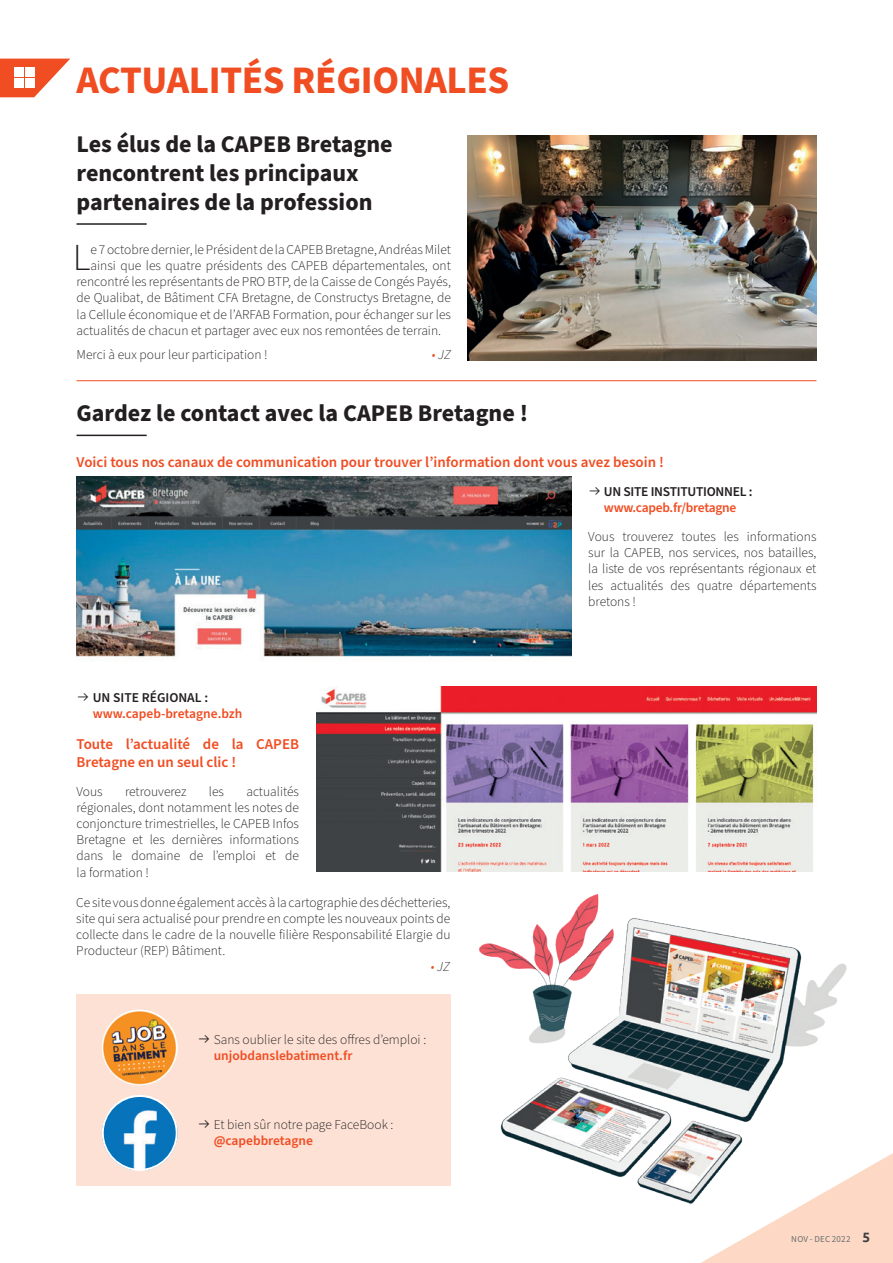
<style>
.page{position:relative;width:893px;height:1263px;background:#fff}
.page>*{position:absolute;margin:0;border:0;box-sizing:border-box;transform-origin:0 0}
.t1{font:700 39px "Source Sans Pro";letter-spacing:-.01em;color:#f04d22}
.t2{font:300 38.1px "Source Sans Pro";color:#231f20}
.t3{font:700 24px/28.8px "Source Sans Pro";color:#231f20}
.t4{font:600 15px/18px "Source Sans Pro";color:#f04d22}
.t5{font:300 13.5px/16.2px "Source Sans Pro";color:#231f20;text-align:justify}
.t6{font:600 13.5px "Source Sans Pro";color:#f04d22}
.t7{font:600 13.5px "Source Sans Pro";letter-spacing:-.02em;color:#231f20}
.t8{font:600 13.5px "Source Sans Pro";letter-spacing:-.02em;color:#f04d22}
.t9{font:600 13.5px "Source Sans Pro";color:#231f20}
.t10{font:italic 300 13.5px "Source Sans Pro";color:#231f20}
.t11{font:9px "Source Sans Pro";letter-spacing:.02em;color:#696e71}
.s1{color:#f04d22}
.s2{font-family:"Ubuntu";font-weight:700;font-size:13.5px;color:#3e3e3f}
</style>
<div class="page">
<svg style="left:701px;top:1153px;width:192px;height:110px"></svg>
<svg style="left:0;top:59px;width:70px;height:38px"></svg>
<div style="left:15px;top:68px;width:9px;height:9px;background:#fff"></div>
<div style="left:15px;top:79px;width:9px;height:9px;background:#fff"></div>
<div style="left:26px;top:68px;width:9px;height:9px;background:#fff"></div>
<div style="left:26px;top:79px;width:9px;height:9px;background:#fff"></div>
<hr style="left:77px;top:380px;width:739px;height:1px;background:#f04d22">
<hr style="left:77px;top:223px;width:70px;height:2px;background:#231f20">
<hr style="left:77px;top:435px;width:70px;height:1px;background:#231f20">
<div style="left:76px;top:994px;width:374px;height:192px;background:#fde1d5"></div>
<img style="left:77px;top:476px;width:494px;height:181px">
<img style="left:316px;top:687px;width:500px;height:185px">
<img style="left:468px;top:135px;width:348px;height:225px">
<img style="left:102px;top:1009px;width:76px;height:76px;border-radius:38px">
<img style="left:102px;top:1095px;width:76px;height:76px;border-radius:38px">
<div style="left:102px;top:1095px;width:76px;height:76px;border:2px solid #fff;border-radius:50%"></div>
<img style="left:479px;top:894px;width:376px;height:313px">
<h1 class="t1" style="left:77px;top:53px;width:434px">ACTUALITÉS RÉGIONALES</h1>
<h3 class="t3" style="left:77px;top:130px;width:318px">Les élus de la CAPEB Bretagne rencontrent les principaux partenaires de la profession</h3>
<h2 class="t2" style="left:73px;top:232px;width:19px">L</h2>
<p class="t5" style="left:91px;top:242px;width:362px">e 7 octobre dernier, le Président de la CAPEB Bretagne, Andréas Milet</p>
<p class="t5" style="left:91px;top:258px;width:362px">ainsi que les quatre présidents des CAPEB départementales, ont</p>
<p class="t5" style="left:77px;top:274px;width:376px">rencontré les représentants de PRO BTP, de la Caisse de Congés Payés,</p>
<p class="t5" style="left:77px;top:290px;width:376px">de Qualibat, de Bâtiment CFA Bretagne, de Constructys Bretagne, de</p>
<p class="t5" style="left:77px;top:306px;width:376px">la Cellule économique et de l’ARFAB Formation, pour échanger sur les</p>
<p class="t5" style="left:77px;top:323px;width:366px">actualités de chacun et partager avec eux nos remontées de terrain.</p>
<p class="t5" style="left:77px;top:347px;width:193px">Merci à eux pour leur participation !</p>
<p class="t10" style="left:432px;top:345px;width:21px"><span class="s1">•</span> JZ</p>
<h3 class="t3" style="left:77px;top:399px;width:453px">Gardez le contact avec la CAPEB Bretagne !</h3>
<p class="t4" style="left:77px;top:453px;width:589px">Voici tous nos canaux de communication pour trouver l’information dont vous avez besoin !</p>
<p class="t7" style="left:604px;top:482px;width:150px">UN SITE INSTITUTIONNEL :</p>
<p class="t8" style="left:604px;top:498px;width:134px">www.capeb.fr/bretagne</p>
<p class="t5" style="left:588px;top:529px;width:230px">Vous trouverez toutes les informations sur la CAPEB, nos services, nos batailles, la liste de vos représentants régionaux et les actualités des quatre départements bretons !</p>
<p class="t9" style="left:93px;top:688px;width:117px">UN SITE RÉGIONAL :</p>
<p class="t6" style="left:93px;top:704px;width:151px">www.capeb-bretagne.bzh</p>
<p class="t4" style="left:77px;top:735px;width:224px">Toute l’actualité de la CAPEB<br>Bretagne en un seul clic !</p>
<p class="t5" style="left:77px;top:783px;width:28px">Vous</p>
<p class="t5" style="left:125px;top:783px;width:63px">retrouverez</p>
<p class="t5" style="left:209px;top:783px;width:17px">les</p>
<p class="t5" style="left:77px;top:783px;width:224px;text-indent:170px">actualités régionales, dont notamment les notes de conjoncture trimestrielles, le CAPEB Infos Bretagne et les dernières informations dans le domaine de l’emploi et de la formation !</p>
<p class="t5" style="left:76px;top:895px;width:376px">Ce site vous donne également accès à la cartographie des déchetteries, site qui sera actualisé pour prendre en compte les nouveaux points de collecte dans le cadre de la nouvelle filière Responsabilité Elargie du Producteur (REP) Bâtiment.</p>
<p class="t10" style="left:431px;top:958px;width:21px"><span class="s1">•</span> JZ</p>
<p class="t5" style="left:214px;top:1032px;width:214px">Sans oublier le site des offres d’emploi :</p>
<p class="t6" style="left:214px;top:1047px;width:140px">unjobdanslebatiment.fr</p>
<p class="t5" style="left:214px;top:1117px;width:181px">Et bien sûr notre page FaceBook :</p>
<p class="t6" style="left:214px;top:1132px;width:101px">@capebbretagne</p>
<p class="t11" style="left:791px;top:1233px;width:80px">NOV - DEC 2022 <span class="s2">5</span></p>
</div>
